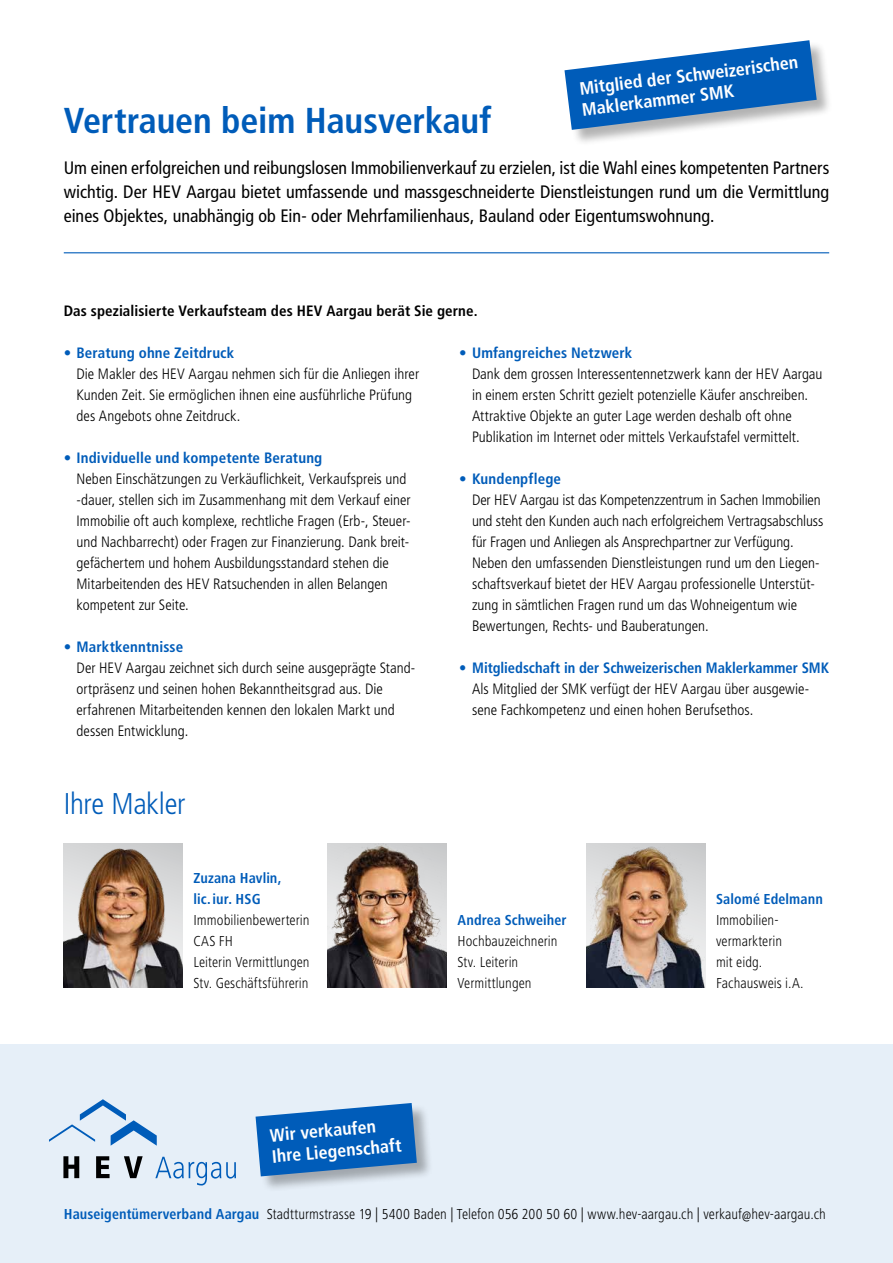
<style>
.page{position:relative;width:893px;height:1263px;background:#fff}
.page>*{position:absolute;margin:0;border:0;box-sizing:border-box;transform-origin:0 0}
.t1{font:700 condensed 36px "Frutiger";letter-spacing:-.005em;color:#005cb9}
.t2{font:300 condensed 30px "Frutiger";letter-spacing:-.01em;color:#005cb9}
.t3{font:condensed 18px/24px "Frutiger";color:#000;text-align:justify}
.t4{font:700 condensed 18px/21px "Frutiger";color:#fff}
.t5{font:300 condensed 15px/21px "Frutiger";color:#000}
.t6{font:300 condensed 15px/21px "Frutiger Next LT";color:#000}
.t7{font:700 condensed 15px "Frutiger";letter-spacing:.005em;color:#005cb9}
.t8{font:700 condensed 15px "Frutiger";letter-spacing:.01em;color:#000}
.t9{font:700 condensed 15px/21px "Frutiger Next LT";letter-spacing:.005em;color:#005cb9}
.s1{font-weight:700;color:#005cb9}
</style>
<div class="page">
<div style="left:0;top:1045px;width:893px;height:218px;background:#e6eff8"></div>
<div style="left:565px;top:41px;width:268px;height:105px;background:#000;opacity:.3"></div>
<svg style="left:564px;top:40px;width:253px;height:90px"></svg>
<div style="left:256px;top:1104px;width:177px;height:89px;background:#000;opacity:.3"></div>
<svg style="left:256px;top:1103px;width:161px;height:73px;background:#2873bf"></svg>
<svg style="left:63px;top:1156px;width:16px;height:22px"></svg>
<svg style="left:96px;top:1156px;width:14px;height:22px"></svg>
<svg style="left:124px;top:1156px;width:19px;height:22px"></svg>
<svg style="left:49px;top:1099px;width:108px;height:47px"></svg>
<svg style="left:155px;top:1157px;width:81px;height:28px"></svg>
<hr style="left:64px;top:252px;width:765px;height:1px;background:#005cb9">
<img style="left:64px;top:843px;width:119px;height:145px">
<img style="left:328px;top:843px;width:119px;height:145px">
<img style="left:586px;top:843px;width:119px;height:145px">
<p class="t4" style="left:578px;top:78px;width:222px;rotate:-7deg">Mitglied der Schweizerischen<br>Maklerkammer SMK</p>
<h1 class="t1" style="left:64px;top:99px;width:429px">Vertrauen beim Hausverkauf</h1>
<p class="t3" style="left:64px;top:156px;width:767px">Um einen erfolgreichen und reibungslosen Immobilienverkauf zu erzielen, ist die Wahl eines kompetenten Partners wichtig. Der HEV Aargau bietet umfassende und massgeschneiderte Dienstleistungen rund um die Vermittlung eines Objektes, unabhängig ob Ein- oder Mehrfamilienhaus, Bauland oder Eigentumswohnung.</p>
<p class="t8" style="left:64px;top:302px;width:415px">Das spezialisierte Verkaufsteam des HEV Aargau berät Sie gerne.</p>
<p class="t7" style="left:64px;top:344px;width:172px">• Beratung ohne Zeitdruck</p>
<p class="t5" style="left:77px;top:363px;width:344px">Die Makler des HEV Aargau nehmen sich für die Anliegen ihrer<br>Kunden Zeit. Sie ermöglichen ihnen eine ausführliche Prüfung des Angebots ohne Zeitdruck.</p>
<p class="t7" style="left:64px;top:449px;width:260px">• Individuelle und kompetente Beratung</p>
<p class="t5" style="left:77px;top:468px;width:336px">Neben Einschätzungen zu Verkäuflichkeit, Verkaufspreis und -dauer, stellen sich im Zusammenhang mit dem Verkauf einer Immobilie oft auch komplexe, rechtliche Fragen (Erb-, Steuer&shy;und Nachbarrecht) oder Fragen zur Finanzierung. Dank breit&shy;gefächertem und hohem Ausbildungsstandard stehen die Mitarbeitenden des HEV Ratsuchenden in allen Belangen kompetent zur Seite.</p>
<p class="t7" style="left:64px;top:638px;width:121px">• Marktkenntnisse</p>
<p class="t5" style="left:77px;top:657px;width:340px">Der HEV Aargau zeichnet sich durch seine ausgeprägte Stand&shy;ortpräsenz und seinen hohen Bekanntheitsgrad aus. Die erfahrenen Mitarbeitenden kennen den lokalen Markt und dessen Entwicklung.</p>
<p class="t7" style="left:459px;top:344px;width:175px">• Umfangreiches Netzwerk</p>
<p class="t5" style="left:472px;top:363px;width:352px">Dank dem grossen Interessentennetzwerk kann der HEV Aargau in einem ersten Schritt gezielt potenzielle Käufer anschreiben.<br>Attraktive Objekte an guter Lage werden deshalb oft ohne Publikation im Internet oder mittels Verkaufstafel vermittelt.</p>
<p class="t7" style="left:459px;top:470px;width:103px">• Kundenpflege</p>
<p class="t5" style="left:472px;top:489px;width:353px">Der HEV Aargau ist das Kompetenzzentrum in Sachen Immobilien und steht den Kunden auch nach erfolgreichem Vertragsabschluss für Fragen und Anliegen als Ansprechpartner zur Verfügung.<br>Neben den umfassenden Dienstleistungen rund um den Liegen&shy;schaftsverkauf bietet der HEV Aargau professionelle Unterstüt&shy;zung in sämtlichen Fragen rund um das Wohneigentum wie Bewertungen, Rechts- und Bauberatungen.</p>
<p class="t7" style="left:459px;top:659px;width:371px">• Mitgliedschaft in der Schweizerischen Maklerkammer SMK</p>
<p class="t5" style="left:472px;top:678px;width:339px">Als Mitglied der SMK verfügt der HEV Aargau über ausgewie&shy;sene Fachkompetenz und einen hohen Berufsethos.</p>
<h2 class="t2" style="left:64px;top:786px;width:123px">Ihre Makler</h2>
<p class="t9" style="left:193px;top:867px;width:89px">Zuzana Havlin, lic. iur. HSG</p>
<p class="t6" style="left:193px;top:909px;width:118px">Immobilienbewerterin<br>CAS FH<br>Leiterin Vermittlungen<br>Stv. Geschäftsführerin</p>
<p class="t9" style="left:458px;top:909px;width:110px">Andrea Schweiher</p>
<p class="t6" style="left:458px;top:930px;width:102px">Hochbauzeichnerin<br>Stv. Leiterin<br>Vermittlungen</p>
<p class="t4" style="left:269px;top:1125px;width:132px;rotate:-5deg">Wir verkaufen<br>Ihre Liegenschaft</p>
<p class="t9" style="left:716px;top:888px;width:108px">Salomé Edelmann</p>
<p class="t6" style="left:716px;top:909px;width:89px">Immobilien&shy;vermarkterin<br>mit eidg.<br>Fachausweis i.A.</p>
<p class="t6" style="left:64px;top:1203px;width:764px"><span class="s1">Hauseigentümerverband Aargau</span> Stadtturmstrasse 19 | 5400 Baden | Telefon 056 200 50 60 | www.hev-aargau.ch | verkauf@hev-aargau.ch</p>
</div>
